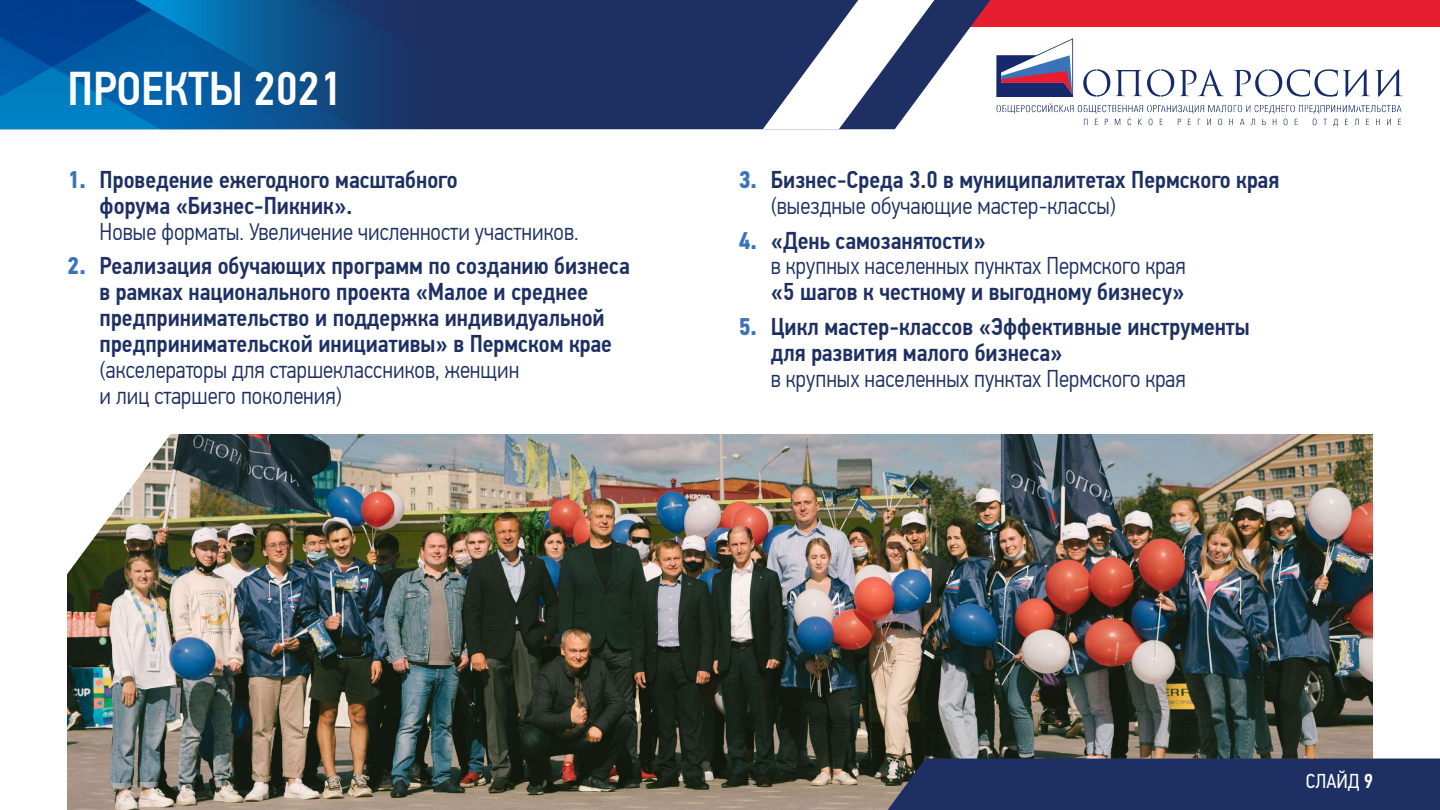
<style>
.page{position:relative;width:1440px;height:810px;background:#fff}
.page>*{position:absolute;margin:0;border:0;box-sizing:border-box;transform-origin:0 0}
.t1{font:500 47.25px "PF Din Text Cond Pro";color:#fff}
.t2{font:500 24.3px/26px "PF Din Text Cond Pro";color:#1e3063}
.t3{font:300 24.3px/25.9px "PF Din Text Cond Pro";color:#1e3063}
.t4{font:20.25px "PF Din Text Cond Pro";color:#fff}
.s1{font-weight:700;color:#3b73b9}
.s2{font-weight:300}
.s3{font-weight:500}
</style>
<div class="page">
<img style="left:68px;top:435px;width:1304px;height:375px">
<img style="left:67px;top:434px;width:111px;height:204px">
<svg style="left:1083px;top:69px;width:27px;height:28px"></svg>
<svg style="left:1116px;top:69px;width:58px;height:28px"></svg>
<svg style="left:1180px;top:69px;width:44px;height:27px"></svg>
<svg style="left:1234px;top:69px;width:136px;height:28px"></svg>
<svg style="left:1376px;top:69px;width:27px;height:28px"></svg>
<svg style="left:1010px;top:38px;width:63px;height:59px"></svg>
<svg style="left:1010px;top:103px;width:391px;height:23px"></svg>
<div style="left:896px;top:0;width:544px;height:27px;background:#e61e2f"></div>
<svg style="left:464px;top:0;width:546px;height:129px;background:#3a4673"></svg>
<svg style="left:0;top:0;width:464px;height:129px;background:#0a5292"></svg>
<svg style="left:763px;top:0;width:191px;height:129px"></svg>
<svg style="left:810px;top:759px;width:630px;height:51px;background:#2d3a63"></svg>
<h1 class="t1" style="left:68px;top:61px;width:276px">ПРОЕКТЫ 2021</h1>
<p class="t2" style="left:100px;top:167px;width:360px;text-indent:-32px"><span class="s1">1.</span> Проведение ежегодного масштабного форума «Бизнес-Пикник».</p>
<p class="t3" style="left:100px;top:218px;width:481px">Новые форматы. Увеличение численности участников.</p>
<p class="t2" style="left:67px;top:253px;width:564px;text-align:center"><span class="s1">2.</span> Реализация обучающих программ по созданию бизнеса в рамках национального проекта «Малое и среднее предпринимательство и поддержка индивидуальной предпринимательской инициативы» в Пермском крае</p>
<p class="t3" style="left:100px;top:357px;width:421px">(акселераторы для старшеклассников, женщин и лиц старшего поколения)</p>
<p class="t2" style="left:771px;top:167px;width:510px;text-indent:-32px"><span class="s1">3.</span> Бизнес-Среда 3.0 в муниципалитетах Пермского края <span class="s2">(выездные обучающие мастер-классы)</span></p>
<p class="t3" style="left:771px;top:227px;width:416px;text-indent:-32px"><span class="s1">4.</span> <span class="s3">«День самозанятости»<br></span>в крупных населенных пунктах Пермского края</p>
<p class="t2" style="left:771px;top:279px;width:415px">«5 шагов к честному и выгодному бизнесу»</p>
<p class="t2" style="left:771px;top:314px;width:480px;text-indent:-32px"><span class="s1">5.</span> Цикл мастер-классов «Эффективные инструменты для развития малого бизнеса»</p>
<p class="t3" style="left:771px;top:366px;width:416px">в крупных населенных пунктах Пермского края</p>
<p class="t4" style="left:1306px;top:769px;width:69px">СЛАЙД <span class="s3">9</span></p>
</div>
